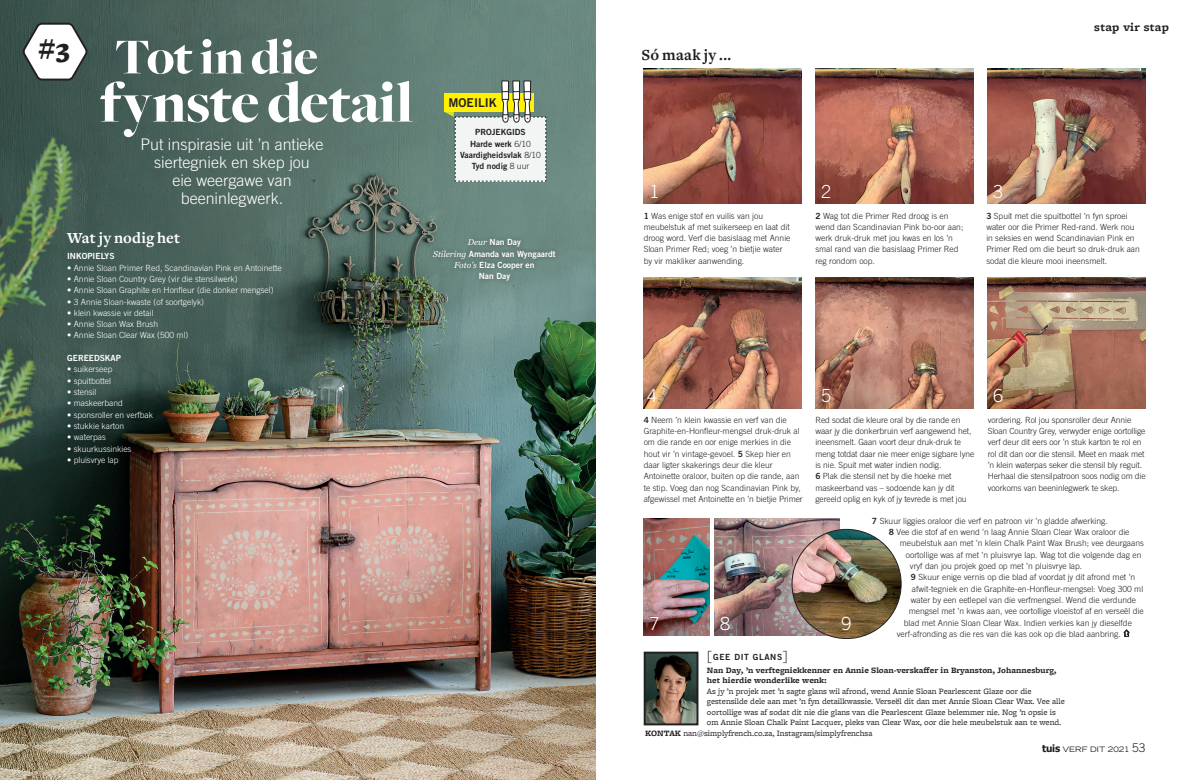
<style>
.page{position:relative;width:1191px;height:780px;background:#fff}
.page>*{position:absolute;margin:0;border:0;box-sizing:border-box;transform-origin:0 0}
.Headline{font:900 60.7px "Freight Big";letter-spacing:-.01em;color:#fff}
.Headline-2{font:900 52px "Freight Big";letter-spacing:-.025em;color:#fff}
.t1{font:900 27px "Freight Micro Pro";color:#231f20}
.Subhead_clarendon{font:300 18px "Trade Gothic LT Std";color:#fff}
.Intro{font:300 16px "Trade Gothic LT Std";color:#fff}
.Subhead_FREIGHT_text{font:700 16px "Freight Text";letter-spacing:.01em;color:#fff}
.Subhead_FREIGHT_text-2{font:700 16px "Freight Text";letter-spacing:.015em;color:#231f20}
.Esy__med__difficult{font:12.1px "Trade Gothic LT Std Bd 2";color:#231f20}
.Strapline{font:700 12px "Freight Micro Pro";letter-spacing:.02em;color:#231f20}
.t2{font:300 8.5px/11.3px "Trade Gothic LT Std";color:#231f20}
.Box_text{font:8.5px/10.5px "Freight Micro Pro";color:#231f20}
.t3{font:300 8.5px "Trade Gothic LT Std";color:#fff}
.Box_text-2{font:700 8.5px/10.5px "Freight Micro Pro";color:#231f20}
.captions{font:8.5px/11.3px "Trade Gothic LT Std Bd 2";color:#fff;text-align:center}
.brackets_subhead{font:8.5px "Trade Gothic LT Std Bd 2";color:#231f20}
.brackets_subhead-2{font:8.5px "Trade Gothic LT Std Bd 2";letter-spacing:.075em;color:#231f20}
.t4{font:expanded 7.5px "Trade Gothic LT Std";color:#231f20}
.s1{font-family:"Trade Gothic LT Std";font-weight:300}
.s2{font-family:"Georgia";font-style:italic}
.s3{font-family:"Trade Gothic LT Std Bd 2";font-weight:400}
.s4{font-family:"Freight Text";font-size:14px}
.s5{font-weight:700}
.s6{font-family:"Tahoma";font-weight:700;font-stretch:normal;font-size:10px}
.s7{font-weight:300;font-stretch:normal;font-size:12px}
</style>
<div class="page">
<img style="left:0;top:0;width:595px;height:780px">
<svg style="left:21px;top:22px;width:68px;height:60px"></svg>
<div style="left:428px;top:234px;width:133px;height:53px;background:#231f20;opacity:.5"></div>
<img style="left:643px;top:68px;width:159px;height:136px">
<img style="left:643px;top:278px;width:159px;height:130px">
<img style="left:815px;top:68px;width:158px;height:136px">
<img style="left:815px;top:278px;width:158px;height:130px">
<img style="left:987px;top:68px;width:158px;height:136px">
<img style="left:987px;top:278px;width:158px;height:130px">
<img style="left:643px;top:519px;width:66px;height:116px">
<img style="left:714px;top:519px;width:125px;height:116px">
<svg style="left:1123px;top:629px;width:7px;height:8px"></svg>
<img style="left:792px;top:529px;width:109px;height:109px;border-radius:55px">
<img style="left:646px;top:654px;width:49px;height:68px">
<div style="left:643px;top:651px;width:55px;height:74px;border:2px solid #231f20"></div>
<svg style="left:444px;top:80px;width:102px;height:102px"></svg>
<p class="t1" style="left:39px;top:29px;width:32px">#3</p>
<p class="Headline-2" style="left:114px;top:29px;width:205px">Tot in die</p>
<p class="Headline" style="left:100px;top:70px;width:315px">fynste detail</p>
<p class="Intro" style="left:140px;top:135px;width:185px">Put inspirasie uit ’n antieke</p>
<p class="Intro" style="left:154px;top:153px;width:157px">siertegniek en skep jou</p>
<p class="Intro" style="left:172px;top:171px;width:121px">eie weergawe van</p>
<p class="Intro" style="left:181px;top:189px;width:104px">beeninlegwerk.</p>
<p class="Subhead_FREIGHT_text" style="left:67px;top:228px;width:114px">Wat jy nodig het</p>
<p class="captions" style="left:67px;top:250px;width:49px">INKOPIELYS</p>
<p class="t3" style="left:67px;top:262px;width:216px">• Annie Sloan Primer Red, Scandinavian Pink en Antoinette</p>
<p class="t3" style="left:67px;top:274px;width:172px">• Annie Sloan Country Grey (vir die stensilwerk)</p>
<p class="t3" style="left:67px;top:285px;width:208px">• Annie Sloan Graphite en Honfleur (die donker mengsel)</p>
<p class="t3" style="left:67px;top:296px;width:138px">• 3 Annie Sloan-kwaste (of soortgelyk)</p>
<p class="t3" style="left:67px;top:308px;width:88px">• klein kwassie vir detail</p>
<p class="t3" style="left:67px;top:319px;width:93px">• Annie Sloan Wax Brush</p>
<p class="t3" style="left:67px;top:330px;width:123px">• Annie Sloan Clear Wax (500 ml)</p>
<p class="captions" style="left:67px;top:352px;width:55px">GEREEDSKAP</p>
<p class="t3" style="left:67px;top:364px;width:47px">• suikerseep</p>
<p class="t3" style="left:67px;top:375px;width:45px">• spuitbottel</p>
<p class="t3" style="left:67px;top:387px;width:31px">• stensil</p>
<p class="t3" style="left:67px;top:398px;width:57px">• maskeerband</p>
<p class="t3" style="left:67px;top:409px;width:87px">• sponsroller en verfbak</p>
<p class="t3" style="left:67px;top:421px;width:59px">• stukkie karton</p>
<p class="t3" style="left:67px;top:432px;width:40px">• waterpas</p>
<p class="t3" style="left:67px;top:443px;width:66px">• skuurkussinkies</p>
<p class="t3" style="left:67px;top:454px;width:53px">• pluisvrye lap</p>
<p class="Esy__med__difficult" style="left:448px;top:95px;width:50px">MOEILIK</p>
<p class="brackets_subhead" style="left:475px;top:127px;width:52px">PROJEKGIDS</p>
<p class="brackets_subhead" style="left:470px;top:138px;width:62px">Harde werk <span class="s1">6/10</span></p>
<p class="brackets_subhead" style="left:460px;top:149px;width:82px">Vaardigheidsvlak <span class="s1">8/10</span></p>
<p class="brackets_subhead" style="left:472px;top:161px;width:59px">Tyd nodig <span class="s1">8 uur</span></p>
<p class="captions" style="left:433px;top:237px;width:124px"><span class="s2">Deur</span> Nan Day<br><span class="s2">Stilering</span> Amanda van Wyngaardt<br><span class="s2">Foto’s</span> Elza Cooper en<br>Nan Day</p>
<p class="Subhead_FREIGHT_text-2" style="left:641px;top:46px;width:91px">Só maak jy ...</p>
<p class="Strapline" style="left:1094px;top:19px;width:76px">stap vir stap</p>
<p class="Subhead_clarendon" style="left:649px;top:181px;width:12px">1</p>
<p class="t2" style="left:643px;top:210px;width:121px"><span class="s3">1</span> Was enige stof en vuilis van jou</p>
<p class="t2" style="left:643px;top:221px;width:147px">meubelstuk af met suikerseep en laat dit</p>
<p class="t2" style="left:643px;top:232px;width:148px">droog word. Verf die basislaag met Annie</p>
<p class="t2" style="left:643px;top:244px;width:140px">Sloan Primer Red; voeg ’n bietjie water</p>
<p class="t2" style="left:643px;top:255px;width:102px">by vir makliker aanwending.</p>
<p class="Subhead_clarendon" style="left:821px;top:181px;width:12px">2</p>
<p class="t2" style="left:815px;top:210px;width:135px"><span class="s3">2</span> Wag tot die Primer Red droog is en</p>
<p class="t2" style="left:815px;top:221px;width:149px">wend dan Scandinavian Pink bo-oor aan;</p>
<p class="t2" style="left:815px;top:232px;width:139px">werk druk-druk met jou kwas en los ’n</p>
<p class="t2" style="left:815px;top:244px;width:145px">smal rand van die basislaag Primer Red</p>
<p class="t2" style="left:815px;top:255px;width:61px">reg rondom oop.</p>
<p class="Subhead_clarendon" style="left:993px;top:181px;width:12px">3</p>
<p class="t2" style="left:986px;top:210px;width:143px"><span class="s3">3</span> Spuit met die spuitbottel ’n fyn sproei</p>
<p class="t2" style="left:986px;top:221px;width:150px">water oor die Primer Red-rand. Werk nou</p>
<p class="t2" style="left:986px;top:232px;width:150px">in seksies en wend Scandinavian Pink en</p>
<p class="t2" style="left:986px;top:244px;width:155px">Primer Red om die beurt so druk-druk aan</p>
<p class="t2" style="left:986px;top:255px;width:122px">sodat die kleure mooi ineensmelt.</p>
<p class="Subhead_clarendon" style="left:647px;top:385px;width:12px">4</p>
<p class="Subhead_clarendon" style="left:821px;top:385px;width:12px">5</p>
<p class="t2" style="left:643px;top:414px;width:145px"><span class="s3">4</span> Neem ’n klein kwassie en verf van die</p>
<p class="t2" style="left:643px;top:425px;width:157px">Graphite-en-Honfleur-mengsel druk-druk al</p>
<p class="t2" style="left:643px;top:436px;width:149px">om die rande en oor enige merkies in die</p>
<p class="t2" style="left:643px;top:448px;width:160px">hout vir ’n vintage-gevoel. <span class="s3">5</span> Skep hier en daar ligter skakerings deur die kleur Antoinette oraloor, buiten op die rande, aan te stip. Voeg dan nog Scandinavian Pink by, afgewissel met Antoinette en ’n bietjie Primer</p>
<p class="t2" style="left:815px;top:414px;width:160px">Red sodat die kleure oral by die rande en waar jy die donkerbruin verf aangewend het, ineensmelt. Gaan voort deur druk-druk te meng totdat daar nie meer enige sigbare lyne is nie. Spuit met water indien nodig.</p>
<p class="t2" style="left:815px;top:470px;width:153px"><span class="s3">6</span> Plak die stensil net by die hoeke met maskeerband vas – sodoende kan jy dit gereeld oplig en kyk of jy tevrede is met jou</p>
<p class="Subhead_clarendon" style="left:993px;top:385px;width:12px">6</p>
<p class="t2" style="left:987px;top:414px;width:159px">vordering. Rol jou sponsroller deur Annie Sloan Country Grey, verwyder enige oortollige verf deur dit eers oor ’n stuk karton te rol en rol dit dan oor die stensil. Meet en maak met ’n klein waterpas seker die stensil bly reguit.<br>Herhaal die stensilpatroon soos nodig om die voorkoms van beeninlegwerk te skep.</p>
<p class="Subhead_clarendon" style="left:649px;top:612px;width:12px">7</p>
<p class="Subhead_clarendon" style="left:720px;top:612px;width:12px">8</p>
<p class="Subhead_clarendon" style="left:841px;top:612px;width:12px">9</p>
<p class="t2" style="left:872px;top:515px;width:237px"><span class="s3">7</span> Skuur liggies oraloor die verf en patroon vir ’n gladde afwerking.</p>
<p class="t2" style="left:889px;top:526px;width:242px"><span class="s3">8</span> Vee die stof af en wend ’n laag Annie Sloan Clear Wax oraloor die</p>
<p class="t2" style="left:900px;top:537px;width:246px">meubelstuk aan met ’n klein Chalk Paint Wax Brush; vee deurgaans</p>
<p class="t2" style="left:906px;top:549px;width:237px">oortollige was af met ’n pluisvrye lap. Wag tot die volgende dag en</p>
<p class="t2" style="left:910px;top:560px;width:174px">vryf dan jou projek goed op met ’n pluisvrye lap.</p>
<p class="t2" style="left:911px;top:571px;width:226px"><span class="s3">9</span> Skuur enige vernis op die blad af voordat jy dit afrond met ’n</p>
<p class="t2" style="left:912px;top:583px;width:233px">afwit-tegniek en die Graphite-en-Honfleur-mengsel: Voeg 300 ml</p>
<p class="t2" style="left:911px;top:594px;width:227px">water by een eetlepel van die verfmengsel. Wend die verdunde</p>
<p class="t2" style="left:909px;top:605px;width:236px">mengsel met ’n kwas aan, vee oortollige vloeistof af en verseël die</p>
<p class="t2" style="left:904px;top:616px;width:229px">blad met Annie Sloan Clear Wax. Indien verkies kan jy dieselfde</p>
<p class="t2" style="left:897px;top:628px;width:225px">verf-afronding as die res van die kas ook op die blad aanbring.</p>
<p class="brackets_subhead-2" style="left:707px;top:652px;width:83px"><span class="s4">[</span>GEE DIT GLANS<span class="s4">]</span></p>
<p class="Box_text-2" style="left:707px;top:664px;width:351px">Nan Day, ’n verftegniekkenner en Annie Sloan-verskaffer in Bryanston, Johannesburg, het hierdie wonderlike wenk:</p>
<p class="Box_text" style="left:707px;top:685px;width:359px">As jy ’n projek met ’n sagte glans wil afrond, wend Annie Sloan Pearlescent Glaze oor die gestensilde dele aan met ’n fyn detailkwassie. Verseël dit dan met Annie Sloan Clear Wax. Vee alle oortollige was af sodat dit nie die glans van die Pearlescent Glaze belemmer nie. Nog ’n opsie is om Annie Sloan Chalk Paint Lacquer, pleks van Clear Wax, oor die hele meubelstuk aan te wend.</p>
<p class="Box_text" style="left:645px;top:727px;width:229px"><span class="s5">KONTAK</span> nan@simplyfrench.co.za, Instagram/simplyfrenchsa</p>
<p class="t4" style="left:1042px;top:744px;width:105px"><span class="s6">tuis</span> VERF DIT 2021 <span class="s7">53</span></p>
</div>
